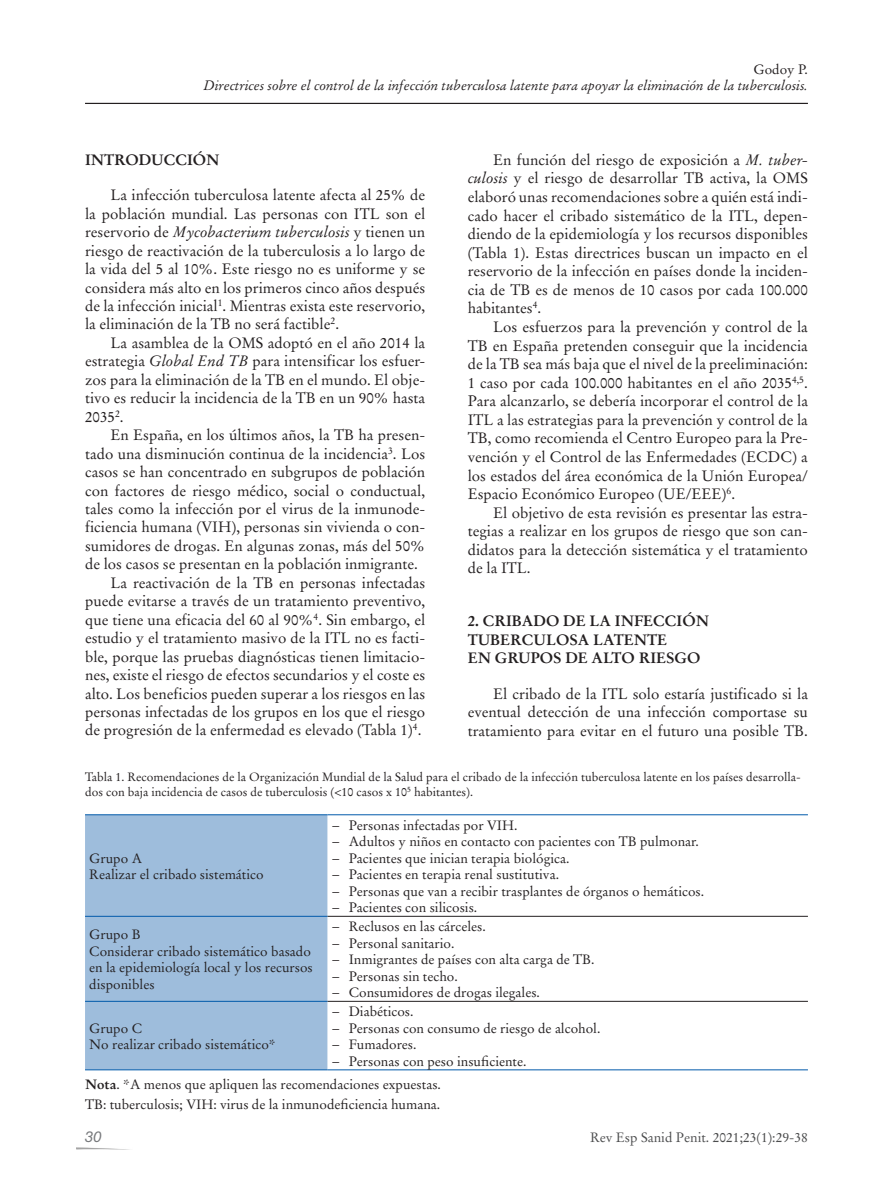
<style>
.page{position:relative;width:893px;height:1191px;background:#fff}
.page>*{position:absolute;margin:0;border:0;box-sizing:border-box;transform-origin:0 0}
.t1{font:15px/18.6px "Stempel Garamond LT Std";color:#231f20;text-align:justify}
.t2{font:700 15px/18.6px "Stempel Garamond LT Std";color:#231f20}
.t3{font:italic 15px "Helvetica Neue LT Std";color:#76787b}
.t4{font:13.5px/16.5px "Stempel Garamond LT Std";color:#231f20}
.t5{font:italic 13.5px "Stempel Garamond LT Std";color:#231f20}
.t6{font:13.5px "Stempel Garamond LT Std";color:#4b4c4d}
.t7{font:12px/15px "Stempel Garamond LT Std";color:#231f20}
.s1{font-style:italic}
.s2{font-weight:700}
</style>
<div class="page">
<hr style="left:85px;top:103px;width:723px;height:1px;background:#231f20">
<div style="left:85px;top:815px;width:242px;height:254px;background:#9ebddc"></div>
<hr style="left:327px;top:916px;width:481px;height:1px;background:#231f20">
<hr style="left:327px;top:1001px;width:481px;height:1px;background:#231f20">
<hr style="left:85px;top:814px;width:242px;height:1px;background:#015aaa">
<hr style="left:85px;top:916px;width:242px;height:1px;background:#015aaa">
<hr style="left:85px;top:1001px;width:242px;height:1px;background:#015aaa">
<hr style="left:85px;top:1069px;width:242px;height:1px;background:#015aaa">
<hr style="left:327px;top:814px;width:481px;height:1px;background:#015aaa">
<hr style="left:327px;top:1069px;width:481px;height:1px;background:#015aaa">
<p class="t4" style="left:753px;top:61px;width:56px">Godoy P.</p>
<p class="t5" style="left:203px;top:77px;width:606px">Directrices sobre el control de la infección tuberculosa latente para apoyar la eliminación de la tuberculosis.</p>
<p class="t2" style="left:85px;top:150px;width:136px">INTRODUCCIÓN</p>
<p class="t1" style="left:85px;top:186px;width:342px;text-indent:26px">La infección tuberculosa latente afecta al 25% de la población mundial. Las personas con ITL son el reservorio de <span class="s1">Mycobacterium tuberculosis</span> y tienen un riesgo de reactivación de la tuberculosis a lo largo de la vida del 5 al 10%. Este riesgo no es uniforme y se considera más alto en los primeros cinco años después de la infección inicial<sup>1</sup>. Mientras exista este reservorio, la eliminación de la TB no será factible<sup>2</sup>.</p>
<p class="t1" style="left:85px;top:333px;width:342px;text-indent:26px">La asamblea de la OMS adoptó en el año 2014 la estrategia <span class="s1">Global End TB</span> para intensificar los esfuer&shy;zos para la eliminación de la TB en el mundo. El obje&shy;tivo es reducir la incidencia de la TB en un 90% hasta 2035<sup>2</sup>.</p>
<p class="t1" style="left:111px;top:426px;width:316px">En España, en los últimos años, la TB ha presen-</p>
<p class="t1" style="left:85px;top:444px;width:342px">tado una disminución continua de la incidencia<sup>3</sup>. Los</p>
<p class="t1" style="left:85px;top:463px;width:342px">casos se han concentrado en subgrupos de población</p>
<p class="t1" style="left:85px;top:481px;width:342px">con factores de riesgo médico, social o conductual,</p>
<p class="t1" style="left:85px;top:499px;width:342px">tales como la infección por el virus de la inmunode-</p>
<p class="t1" style="left:85px;top:518px;width:342px">ficiencia humana (VIH), personas sin vivienda o con-</p>
<p class="t1" style="left:85px;top:536px;width:342px">sumidores de drogas. En algunas zonas, más del 50%</p>
<p class="t1" style="left:85px;top:555px;width:334px">de los casos se presentan en la población inmigrante.</p>
<p class="t1" style="left:111px;top:573px;width:316px">La reactivación de la TB en personas infectadas</p>
<p class="t1" style="left:85px;top:592px;width:342px">puede evitarse a través de un tratamiento preventivo,</p>
<p class="t1" style="left:85px;top:610px;width:342px">que tiene una eficacia del 60 al 90%<sup>4</sup>. Sin embargo, el</p>
<p class="t1" style="left:85px;top:629px;width:342px">estudio y el tratamiento masivo de la ITL no es facti-</p>
<p class="t1" style="left:85px;top:647px;width:342px">ble, porque las pruebas diagnósticas tienen limitacio-</p>
<p class="t1" style="left:85px;top:665px;width:342px">nes, existe el riesgo de efectos secundarios y el coste es</p>
<p class="t1" style="left:85px;top:684px;width:342px">alto. Los beneficios pueden superar a los riesgos en las</p>
<p class="t1" style="left:85px;top:702px;width:342px">personas infectadas de los grupos en los que el riesgo</p>
<p class="t1" style="left:85px;top:721px;width:338px">de progresión de la enfermedad es elevado (Tabla 1)<sup>4</sup>.</p>
<p class="t1" style="left:468px;top:150px;width:342px;text-indent:26px">En función del riesgo de exposición a <span class="s1">M. tuber&shy;culosis</span> y el riesgo de desarrollar TB activa, la OMS elaboró unas recomendaciones sobre a quién está indi&shy;cado hacer el cribado sistemático de la ITL, depen&shy;diendo de la epidemiología y los recursos disponibles (Tabla 1). Estas directrices buscan un impacto en el reservorio de la infección en países donde la inciden&shy;cia de TB es de menos de 10 casos por cada 100.000 habitantes<sup>4</sup>.</p>
<p class="t1" style="left:468px;top:317px;width:342px;text-indent:26px">Los esfuerzos para la prevención y control de la TB en España pretenden conseguir que la incidencia de la TB sea más baja que el nivel de la preeliminación:<br>1 caso por cada 100.000 habitantes en el año 2035<sup>4,5</sup>.<br>Para alcanzarlo, se debería incorporar el control de la ITL a las estrategias para la prevención y control de la TB, como recomienda el Centro Europeo para la Pre&shy;vención y el Control de las Enfermedades (ECDC) a los estados del área económica de la Unión Europea/ Espacio Económico Europeo (UE/EEE)<sup>6</sup>.</p>
<p class="t1" style="left:468px;top:503px;width:342px;text-indent:26px">El objetivo de esta revisión es presentar las estra&shy;tegias a realizar en los grupos de riesgo que son can&shy;didatos para la detección sistemática y el tratamiento de la ITL.</p>
<p class="t2" style="left:468px;top:611px;width:243px">2. CRIBADO DE LA INFECCIÓN<br>TUBERCULOSA LATENTE<br>EN GRUPOS DE ALTO RIESGO</p>
<p class="t1" style="left:468px;top:684px;width:342px;text-indent:26px">El cribado de la ITL solo estaría justificado si la eventual detección de una infección comportase su tratamiento para evitar en el futuro una posible TB.</p>
<p class="t7" style="left:85px;top:769px;width:717px">Tabla 1. Recomendaciones de la Organización Mundial de la Salud para el cribado de la infección tuberculosa latente en los países desarrolla&shy;dos con baja incidencia de casos de tuberculosis (&lt;10 casos x 10<sup>5</sup> habitantes).</p>
<p class="t4" style="left:89px;top:849px;width:176px">Grupo A<br>Realizar el cribado sistemático</p>
<p class="t4" style="left:332px;top:816px;width:374px">− Personas infectadas por VIH.<br>− Adultos y niños en contacto con pacientes con TB pulmonar. − Pacientes que inician terapia biológica.<br>− Pacientes en terapia renal sustitutiva.<br>− Personas que van a recibir trasplantes de órganos o hemáticos. − Pacientes con silicosis.</p>
<p class="t4" style="left:89px;top:926px;width:225px">Grupo B<br>Considerar cribado sistemático basado en la epidemiología local y los recursos disponibles</p>
<p class="t4" style="left:332px;top:918px;width:264px">− Reclusos en las cárceles.<br>− Personal sanitario.<br>− Inmigrantes de países con alta carga de TB. − Personas sin techo.<br>− Consumidores de drogas ilegales.</p>
<p class="t4" style="left:89px;top:1019px;width:188px">Grupo C<br>No realizar cribado sistemático*</p>
<p class="t4" style="left:332px;top:1003px;width:270px">− Diabéticos.<br>− Personas con consumo de riesgo de alcohol. − Fumadores.<br>− Personas con peso insuficiente.</p>
<p class="t4" style="left:85px;top:1073px;width:357px;line-height:20.7px"><span class="s2">Nota</span>. *A menos que apliquen las recomendaciones expuestas.<br>TB: tuberculosis; VIH: virus de la inmunodeficiencia humana.</p>
<p class="t3" style="left:85px;top:1127px;width:18px">30</p>
<p class="t6" style="left:590px;top:1129px;width:219px">Rev Esp Sanid Penit. 2021;23(1):29-38</p>
</div>
